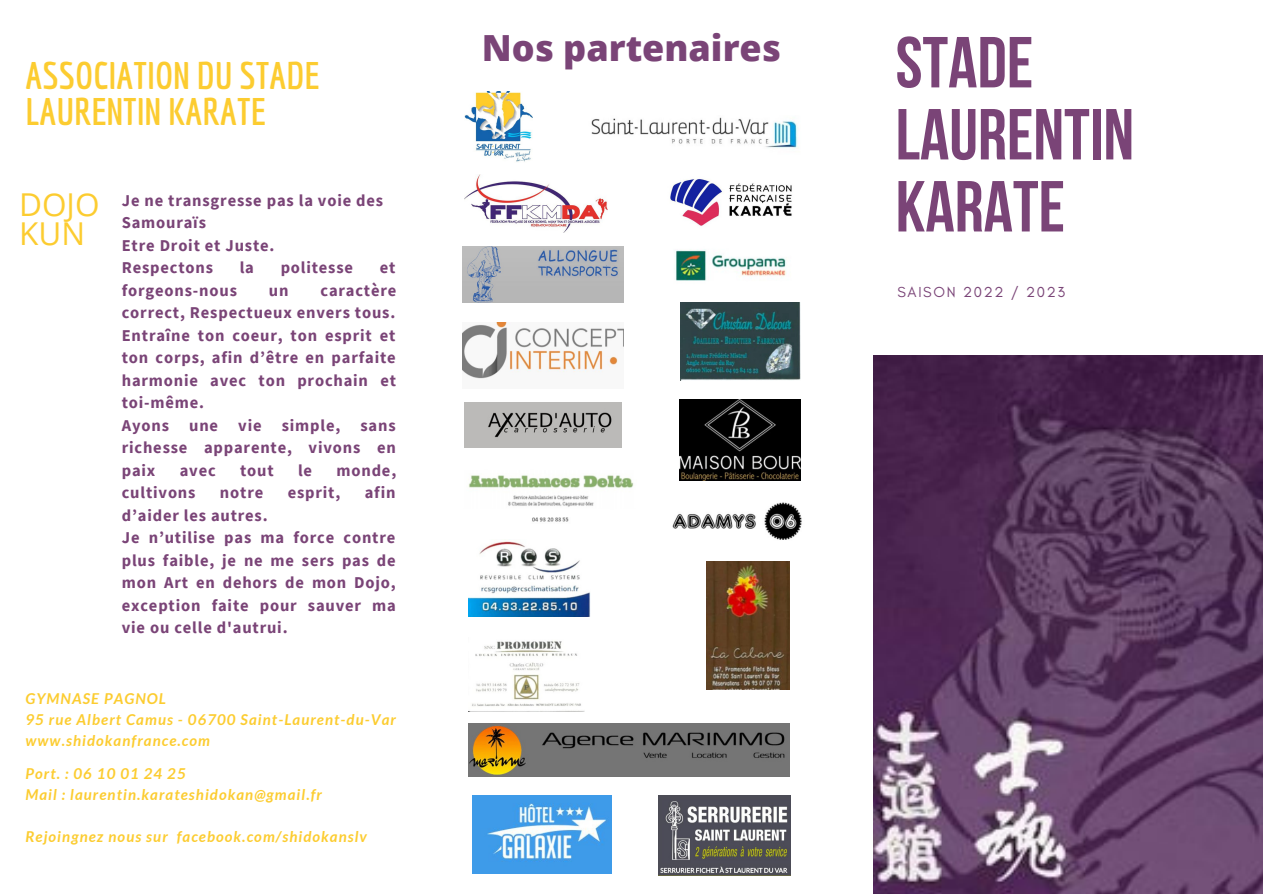
<style>
.page{position:relative;width:1263px;height:894px;background:#fff}
.page>*{position:absolute;margin:0;border:0;box-sizing:border-box;transform-origin:0 0}
.t1{font:700 72px/72px "Bebas Neue";color:#7a4477}
.t2{font:700 37.5px/36px "Economica";color:#fccc30}
.t3{font:800 36px "Open Sans";color:#7a4477}
.t4{font:31.5px/28.7px "Open Sans";color:#fccc30}
.t5{font:700 16.5px/22.5px "Source Sans Pro";letter-spacing:.05em;color:#7a4477}
.t6{font:italic 700 15px/21px "Lato";letter-spacing:.07em;color:#fccc30}
.t7{font:14.7px "Glacial Indifference";letter-spacing:.115em;color:#7a4477}
</style>
<div class="page">
<img style="left:465px;top:92px;width:67px;height:70px">
<img style="left:591px;top:117px;width:208px;height:32px">
<img style="left:675px;top:249px;width:125px;height:54px">
<img style="left:462px;top:247px;width:161px;height:55px">
<img style="left:463px;top:322px;width:161px;height:57px">
<img style="left:465px;top:402px;width:156px;height:45px">
<img style="left:672px;top:502px;width:130px;height:38px">
<img style="left:680px;top:303px;width:120px;height:77px">
<img style="left:473px;top:795px;width:138px;height:78px">
<img style="left:469px;top:723px;width:320px;height:53px">
<img style="left:707px;top:561px;width:83px;height:128px">
<img style="left:472px;top:641px;width:109px;height:70px">
<img style="left:469px;top:541px;width:121px;height:75px">
<img style="left:658px;top:795px;width:132px;height:80px">
<img style="left:679px;top:399px;width:122px;height:81px">
<img style="left:468px;top:475px;width:166px;height:47px">
<img style="left:465px;top:174px;width:143px;height:59px">
<img style="left:670px;top:179px;width:122px;height:47px">
<img style="left:874px;top:355px;width:389px;height:538px">
<h2 class="t2" style="left:26px;top:56px;width:296px">ASSOCIATION DU STADE<br>LAURENTIN KARATE</h2>
<h3 class="t4" style="left:19px;top:190px;width:82px">DOJO<br>KUN</h3>
<p class="t5" style="left:122px;top:188px;width:263px">Je ne transgresse pas la voie des<br>Samouraïs<br>Etre Droit et Juste.<br>Respectons</p>
<p class="t5" style="left:240px;top:256px;width:16px">la</p>
<p class="t5" style="left:281px;top:256px;width:74px">politesse</p>
<p class="t5" style="left:380px;top:256px;width:17px">et</p>
<p class="t5" style="left:122px;top:278px;width:276px;text-indent:199px">caractère correct, Respectueux envers tous.<br>Entraîne ton coeur, ton esprit et ton corps, afin d’être en parfaite harmonie avec ton prochain et toi-même.<br>Ayons une vie simple, sans richesse apparente, vivons en paix</p>
<p class="t5" style="left:122px;top:278px;width:117px">forgeons-nous</p>
<p class="t5" style="left:269px;top:278px;width:21px">un</p>
<p class="t5" style="left:180px;top:458px;width:38px">avec</p>
<p class="t5" style="left:240px;top:458px;width:35px">tout</p>
<p class="t5" style="left:298px;top:458px;width:16px">le</p>
<p class="t5" style="left:337px;top:458px;width:61px">monde,</p>
<p class="t5" style="left:122px;top:481px;width:75px">cultivons</p>
<p class="t5" style="left:220px;top:481px;width:45px">notre</p>
<p class="t5" style="left:288px;top:481px;width:54px">esprit,</p>
<p class="t5" style="left:365px;top:481px;width:32px">afin</p>
<p class="t5" style="left:122px;top:503px;width:276px">d’aider les autres.<br>Je n’utilise pas ma force contre plus faible, je ne me sers pas de mon Art en dehors de mon Dojo, exception faite pour sauver ma vie ou celle d'autrui.</p>
<p class="t6" style="left:26px;top:687px;width:372px">GYMNASE PAGNOL<br>95 rue Albert Camus - 06700 Saint-Laurent-du-Var www.shidokanfrance.com</p>
<p class="t6" style="left:26px;top:762px;width:298px">Port. : 06 10 01 24 25<br>Mail : laurentin.karateshidokan@gmail.fr</p>
<p class="t6" style="left:26px;top:825px;width:343px">Rejoingnez nous sur facebook.com/shidokanslv</p>
<h3 class="t3" style="left:482px;top:22px;width:301px">Nos partenaires</h3>
<h1 class="t1" style="left:896px;top:33px;width:240px">STADE<br>LAURENTIN<br>KARATE</h1>
<p class="t7" style="left:897px;top:283px;width:169px">SAISON 2022 / 2023</p>
</div>
